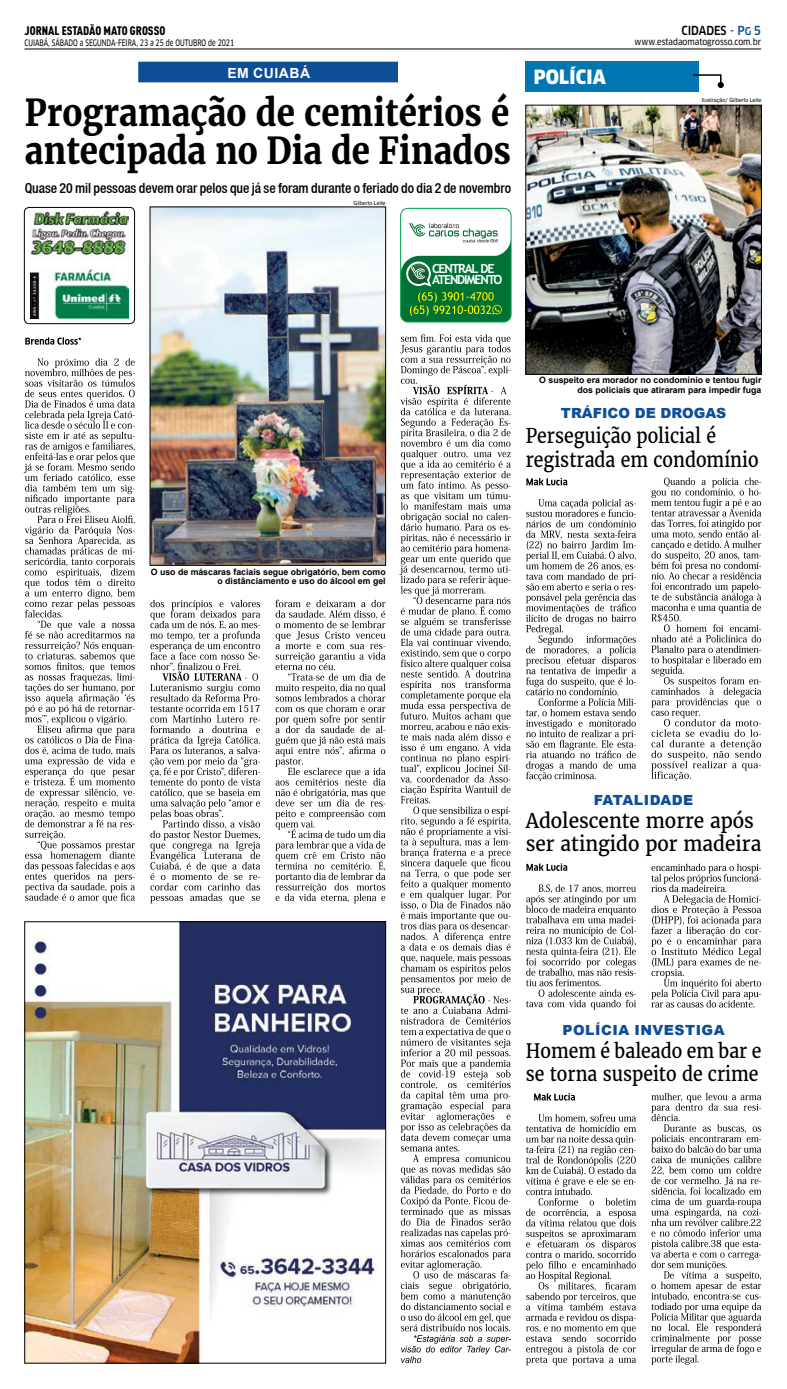
<style>
.page{position:relative;width:787px;height:1389px;background:#fff}
.page>*{position:absolute;margin:0;border:0;box-sizing:border-box;transform-origin:0 0}
.t1{font:700 36.75px/38.5px "Merriweather";color:#000;scale:.9 1}
.t2{font:20.12px/24.5px "Merriweather";color:#000;scale:.88 1}
.t3{font:20.12px/22.8px "Merriweather";color:#000;scale:.95 1}
.t4{font:19.69px/22.8px "Merriweather";color:#000;scale:.9 1}
.t5{font:900 condensed 19.25px "Clan OT";letter-spacing:.01em;color:#fff}
.t6{font:500 condensed 14px "Helvetica Neue";letter-spacing:-.005em;color:#000}
.t7{font:900 14px "Arial";letter-spacing:.035em;color:#0e4e96}
.t8{font:900 14px "Arial";color:#0e4e96}
.t9{font:700 14px "Arial";letter-spacing:.035em;color:#fff}
.t10{font:700 12.69px/11px "Trebuchet MS";letter-spacing:-.1em;color:#fff}
.t11{font:12.25px "DIN Cond Black Alternate";color:#000}
.t12{font:500 condensed 12.25px "Clan OT";color:#000;scale:.95 1}
.t13{font:700 8.75px/9.6px "Arial";color:#000;text-align:right}
.t14{font:8.75px "Clan OT Narrow News";color:#000;scale:.8 1}
.t15{font:8.75px "Clan OT Narrow News";color:#000}
.t16{font:6.12px "Franklin Gothic";letter-spacing:-.01em;color:#000;scale:.95 1}
.s1{color:#0e4e96}
.s2{font-size:10.5px;color:#0e4e96}
</style>
<div class="page">
<hr style="left:24px;top:49px;width:736px;height:1px;background:#000">
<div style="left:525px;top:62px;width:173px;height:30px;background:#0077b2"></div>
<svg style="left:693px;top:74px;width:30px;height:14px"></svg>
<div style="left:139px;top:62px;width:258px;height:20px;background:#0e4e96"></div>
<div style="left:24px;top:207px;width:111px;height:117px;border:1px solid #000;border-radius:5px"></div>
<img style="left:31px;top:211px;width:98px;height:107px">
<div style="left:400px;top:208px;width:111px;height:114px;background:#007236;border-radius:7px"></div>
<svg style="left:400px;top:208px;width:111px;height:108px"></svg>
<svg style="left:24px;top:358px;width:111px;height:545px"></svg>
<svg style="left:25px;top:337px;width:56px;height:8px"></svg>
<svg style="left:399px;top:334px;width:112px;height:1029px"></svg>
<svg style="left:526px;top:499px;width:109px;height:282px"></svg>
<svg style="left:526px;top:478px;width:41px;height:7px"></svg>
<svg style="left:651px;top:477px;width:110px;height:304px"></svg>
<svg style="left:150px;top:600px;width:110px;height:303px"></svg>
<svg style="left:275px;top:600px;width:110px;height:303px"></svg>
<svg style="left:526px;top:884px;width:109px;height:126px"></svg>
<svg style="left:526px;top:863px;width:41px;height:8px"></svg>
<svg style="left:651px;top:864px;width:110px;height:143px"></svg>
<svg style="left:526px;top:1114px;width:109px;height:251px"></svg>
<svg style="left:534px;top:1093px;width:40px;height:8px"></svg>
<svg style="left:651px;top:1093px;width:110px;height:272px"></svg>
<img style="left:527px;top:107px;width:232px;height:265px">
<div style="left:525px;top:105px;width:236px;height:269px;border:1px solid #000"></div>
<img style="left:152px;top:209px;width:231px;height:354px">
<img style="left:26px;top:924px;width:358px;height:437px">
<div style="left:24px;top:922px;width:362px;height:441px;border:1px solid #000"></div>
<h3 class="t11" style="left:25px;top:23px;width:142px">JORNAL ESTADÃO MATO GROSSO</h3>
<p class="t14" style="left:25px;top:37px;width:263px">CUIABÁ, SÁBADO a SEGUNDA-FEIRA, 23 a 25 de OUTUBRO de 2021</p>
<h3 class="t9" style="left:227px;top:63px;width:84px">EM CUIABÁ</h3>
<h1 class="t1" style="left:25px;top:94px;width:541px">Programação de cemitérios é antecipada no Dia de Finados</h1>
<h3 class="t6" style="left:25px;top:179px;width:487px">Quase 20 mil pessoas devem orar pelos que já se foram durante o feriado do dia 2 de novembro</h3>
<p class="t16" style="left:353px;top:199px;width:35px">Gilberto Leite</p>
<h3 class="t10" style="left:432px;top:263px;width:72px">CENTRAL DE<br>ATENDIMENTO</h3>
<h3 class="t5" style="left:533px;top:66px;width:74px">POLÍCIA</h3>
<h3 class="t12" style="left:681px;top:23px;width:85px">CIDADES <span class="s1">- P</span><span class="s2">G</span> <span class="s1">5</span></h3>
<p class="t15" style="left:634px;top:37px;width:128px">www.estadaomatogrosso.com.br</p>
<p class="t16" style="left:701px;top:96px;width:64px">Ilustração/ Gilberto Leite</p>
<p class="t13" style="left:539px;top:376px;width:224px">O suspeito era morador no condomínio e tentou fugir dos policiais que atiraram para impedir fuga</p>
<h3 class="t8" style="left:560px;top:403px;width:167px">TRÁFICO DE DROGAS</h3>
<h2 class="t2" style="left:525px;top:423px;width:266px">Perseguição policial é registrada em condomínio</h2>
<p class="t13" style="left:151px;top:567px;width:236px">O uso de máscaras faciais segue obrigatório, bem como o distânciamento e uso do álcool em gel</p>
<h3 class="t7" style="left:593px;top:790px;width:101px">FATALIDADE</h3>
<h2 class="t3" style="left:525px;top:810px;width:249px">Adolescente morre após ser atingido por madeira</h2>
<h3 class="t7" style="left:562px;top:1020px;width:163px">POLÍCIA INVESTIGA</h3>
<h3 class="t4" style="left:525px;top:1040px;width:263px">Homem é baleado em bar e se torna suspeito de crime</h3>
</div>
